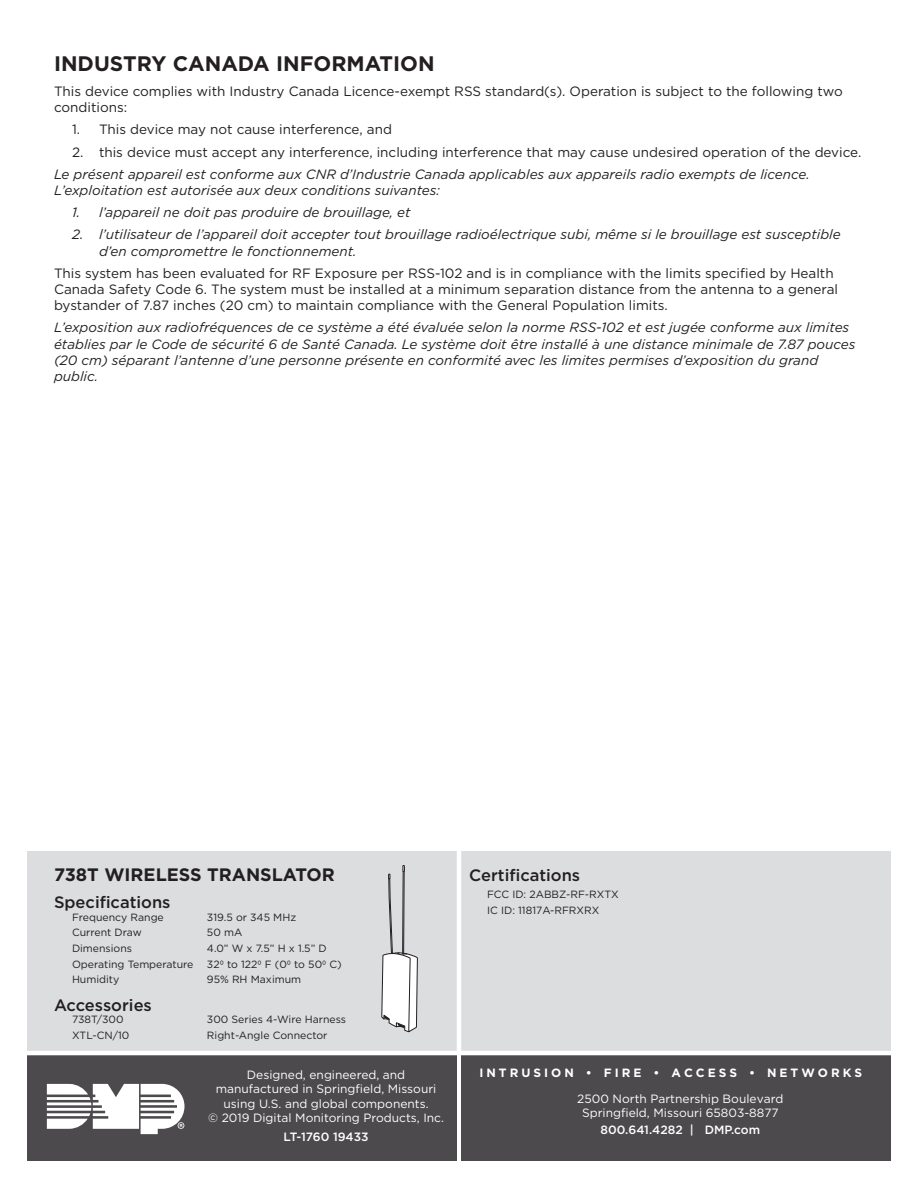
<style>
.page{position:relative;width:918px;height:1188px;background:#fff}
.page>*{position:absolute;margin:0;border:0;box-sizing:border-box;transform-origin:0 0}
.t1{font:700 21px "Gotham";color:#231f20}
.t2{font:700 18px "Gotham";color:#231f20}
.t3{font:500 16.5px "Gotham";color:#231f20}
.Body_text{font:italic 13.5px/16.2px "Gotham";color:#231f20}
.Body_text-2{font:13.5px/16.2px "Gotham";color:#231f20}
.t4{font:12px/14.4px "Gotham";color:#fff;text-align:center}
.t5{font:500 12px "Gotham";color:#fff}
.t6{font:700 12px "Gotham";letter-spacing:.25em;color:#fff}
.t7{font:10.5px/15.6px "Gotham";color:#231f20}
</style>
<div class="page">
<div style="left:27px;top:851px;width:429px;height:204px;background:#dbddde"></div>
<div style="left:461px;top:851px;width:430px;height:202px;background:#dbddde"></div>
<div style="left:27px;top:1055px;width:430px;height:106px;background:#4c4a4c"></div>
<div style="left:461px;top:1055px;width:430px;height:106px;background:#4c4a4c"></div>
<hr style="left:22px;top:1051px;width:878px;height:4px;background:#fff">
<svg style="left:47px;top:1084px;width:138px;height:50px"></svg>
<svg style="left:381px;top:865px;width:37px;height:168px"></svg>
<p class="t1" style="left:54px;top:49px;width:382px">INDUSTRY CANADA INFORMATION</p>
<p class="Body_text-2" style="left:54px;top:83px;width:790px">This device complies with Industry Canada Licence-exempt RSS standard(s). Operation is subject to the following two conditions:</p>
<p class="Body_text-2" style="left:72px;top:121px;width:321px">1. This device may not cause interference, and</p>
<p class="Body_text-2" style="left:72px;top:143px;width:791px">2. this device must accept any interference, including interference that may cause undesired operation of the device.</p>
<p class="Body_text" style="left:54px;top:166px;width:757px">Le présent appareil est conforme aux CNR d’Industrie Canada applicables aux appareils radio exempts de licence.<br>L’exploitation est autorisée aux deux conditions suivantes:</p>
<p class="Body_text" style="left:72px;top:204px;width:340px">1. l’appareil ne doit pas produire de brouillage, et</p>
<p class="Body_text" style="left:99px;top:226px;width:743px;text-indent:-27px">2. l’utilisateur de l’appareil doit accepter tout brouillage radioélectrique subi, même si le brouillage est susceptible d’en compromettre le fonctionnement.</p>
<p class="Body_text-2" style="left:54px;top:265px;width:786px">This system has been evaluated for RF Exposure per RSS-102 and is in compliance with the limits specified by Health<br>Canada Safety Code 6. The system must be installed at a minimum separation distance from the antenna to a general bystander of 7.87 inches (20 cm) to maintain compliance with the General Population limits.</p>
<p class="Body_text" style="left:54px;top:319px;width:803px">L’exposition aux radiofréquences de ce système a été évaluée selon la norme RSS-102 et est jugée conforme aux limites établies par le Code de sécurité 6 de Santé Canada. Le système doit être installé à une distance minimale de 7.87 pouces (20 cm) séparant l’antenne d’une personne présente en conformité avec les limites permises d’exposition du grand public.</p>
<h2 class="t2" style="left:54px;top:863px;width:282px">738T WIRELESS TRANSLATOR</h2>
<p class="t3" style="left:469px;top:865px;width:113px">Certifications</p>
<p class="t7" style="left:487px;top:887px;width:133px">FCC ID: 2ABBZ-RF-RXTX<br>IC ID: 11817A-RFRXRX</p>
<p class="t3" style="left:54px;top:892px;width:118px">Specifications</p>
<p class="t7" style="left:72px;top:909px;width:93px">Frequency Range</p>
<p class="t7" style="left:207px;top:909px;width:91px">319.5 or 345 MHz</p>
<p class="t7" style="left:72px;top:925px;width:71px">Current Draw</p>
<p class="t7" style="left:207px;top:925px;width:37px">50 mA</p>
<p class="t7" style="left:72px;top:940px;width:62px">Dimensions</p>
<p class="t7" style="left:207px;top:940px;width:121px">4.0” W x 7.5” H x 1.5” D</p>
<p class="t7" style="left:72px;top:956px;width:123px">Operating Temperature</p>
<p class="t7" style="left:207px;top:956px;width:136px">320 to 1220 F (00 to 500 C)</p>
<p class="t7" style="left:72px;top:971px;width:49px">Humidity</p>
<p class="t7" style="left:207px;top:971px;width:96px">95% RH Maximum</p>
<p class="t3" style="left:54px;top:994px;width:99px">Accessories</p>
<p class="t7" style="left:72px;top:1012px;width:53px">738T/300</p>
<p class="t7" style="left:207px;top:1012px;width:141px">300 Series 4-Wire Harness</p>
<p class="t7" style="left:72px;top:1027px;width:59px">XTL-CN/10</p>
<p class="t7" style="left:207px;top:1027px;width:122px">Right-Angle Connector</p>
<p class="t4" style="left:208px;top:1067px;width:237px">Designed, engineered, and manufactured in Springfield, Missouri using U.S. and global components.<br>© 2019 Digital Monitoring Products, Inc.</p>
<p class="t5" style="left:284px;top:1129px;width:87px">LT-1760 19433</p>
<p class="t6" style="left:479px;top:1065px;width:384px">INTRUSION • FIRE • ACCESS • NETWORKS</p>
<p class="t4" style="left:577px;top:1091px;width:208px">2500 North Partnership Boulevard<br>Springfield, Missouri 65803-8877</p>
<p class="t5" style="left:601px;top:1122px;width:161px">800.641.4282 | DMP.com</p>
</div>
